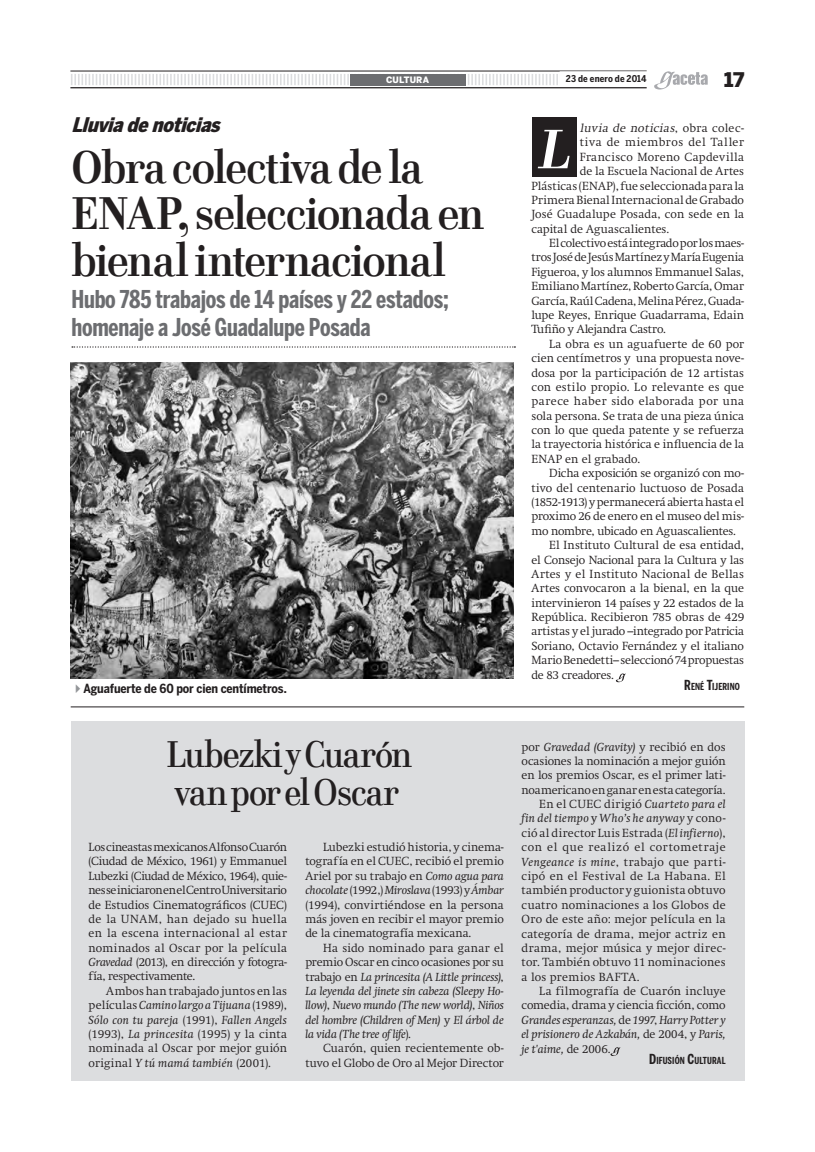
<style>
.page{position:relative;width:815px;height:1152px;background:#fff}
.page>*{position:absolute;margin:0;border:0;box-sizing:border-box;transform-origin:0 0}
._3_0_Tex_Cap_4{font:italic 700 56.38px "Cellini TF";color:#fff}
._1_0_Cabeza_Principa{font:700 46.25px/46.2px "Cellini TF";letter-spacing:-.025em;color:#231f20;scale:.95 1}
._1_0_Cabeza_Tercera{font:500 37.5px "Cellini TF";letter-spacing:-.035em;color:#231f20;scale:.95 1}
._2_0_Sumario_2{font:700 extra-condensed 24.38px/27.5px "Benton Sans";letter-spacing:-.01em;color:#6c6d70}
._0_0_Balazo{font:italic 900 condensed 20px "Benton Sans";color:#231f20}
.t1{font:900 20px "Benton Sans";color:#231f20}
.t2{font:700 condensed 12.5px "Benton Sans";letter-spacing:-.01em;color:#231f20}
._3_0_Texto{font:300 11.62px/14.4px "Swift";color:#231f20;text-align:justify}
._3_0_Texto-2{font:italic 11.62px/14.4px "Swift";letter-spacing:-.005em;color:#231f20;text-align:justify}
._3_0_Tex_Cap_4-2{font:300 11.62px "Swift";letter-spacing:.015em;color:#231f20}
._3_0_Tex_Cap_4-3{font:italic 300 11.62px "Swift";color:#231f20}
._3_0_Tex_Cap_4-4{font:300 11.62px "Swift";letter-spacing:.035em;color:#231f20}
._3_0_Tex_Cap_4-5{font:300 11.62px "Swift";letter-spacing:.05em;color:#231f20}
._4_0_Crédito_nota{font:700 extra-condensed 9.62px "Benton Sans";letter-spacing:.01em;color:#231f20}
._9_0_Folio_Fecha{font:700 condensed 9.38px "Benton Sans";letter-spacing:.01em;color:#231f20}
._9_0_Folio_Sección{font:900 8.75px "Benton Sans";letter-spacing:.015em;color:#fff}
.s1{font-style:normal}
.s2{font-size:13.75px}
.s3{font-weight:400;font-style:italic}
.s4{font-weight:300;font-style:normal}
.s5{font-weight:400}
</style>
<div class="page">
<svg style="left:71px;top:74px;width:487px;height:11px"></svg>
<hr style="left:70px;top:71px;width:577px;height:1px;background:#231f20">
<hr style="left:70px;top:87px;width:577px;height:1px;background:#231f20">
<svg style="left:654px;top:71px;width:54px;height:19px"></svg>
<div style="left:71px;top:721px;width:673px;height:360px;background:#dcdddf"></div>
<div style="left:532px;top:118px;width:44px;height:59px;background:#231f20"></div>
<div style="left:350px;top:74px;width:115px;height:11px;background:#6c6d70"></div>
<div style="left:560px;top:71px;width:93px;height:15px;background:#fff"></div>
<img style="left:71px;top:362px;width:442px;height:316px">
<svg style="left:72px;top:346px;width:443px;height:2px"></svg>
<svg style="left:616px;top:673px;width:10px;height:9px"></svg>
<hr style="left:71px;top:706px;width:673px;height:1px;background:#231f20">
<svg style="left:610px;top:1047px;width:10px;height:9px"></svg>
<p class="_9_0_Folio_Sección" style="left:386px;top:74px;width:44px">CULTURA</p>
<p class="_9_0_Folio_Fecha" style="left:566px;top:73px;width:82px">23 de enero de 2014</p>
<p class="t1" style="left:724px;top:68px;width:22px">17</p>
<p class="_0_0_Balazo" style="left:71px;top:113px;width:156px">Lluviadenoticias</p>
<p class="_1_0_Cabeza_Principa" style="left:71px;top:143px;width:436px">Obra colectiva de la<br>ENAP, seleccionada en bienal internacional</p>
<p class="_2_0_Sumario_2" style="left:71px;top:285px;width:379px">Hubo 785 trabajos de 14 países y 22 estados; homenaje a José Guadalupe Posada</p>
<p class="t2" style="left:83px;top:681px;width:205px">Aguafuerte de 60 por cien centímetros.</p>
<p class="_3_0_Tex_Cap_4-3" style="left:580px;top:121px;width:166px">luvia de noticias<span class="s1">, o b r a c o l e c -</span></p>
<p class="_3_0_Tex_Cap_4-5" style="left:580px;top:136px;width:166px">tiva de miembros del Taller</p>
<p class="_3_0_Tex_Cap_4-4" style="left:580px;top:150px;width:166px">Francisco Moreno Capdevilla</p>
<p class="_3_0_Tex_Cap_4-2" style="left:580px;top:164px;width:166px">de la Escuela Nacional de Artes</p>
<p class="_3_0_Tex_Cap_4-2" style="left:532px;top:179px;width:214px">Plásticas (ENAP), fue seleccionada para la</p>
<p class="_3_0_Tex_Cap_4-2" style="left:532px;top:193px;width:214px">Primera Bienal Internacional de Grabado</p>
<p class="_3_0_Tex_Cap_4-2" style="left:532px;top:207px;width:214px">José Guadalupe Posada, con sede en la</p>
<p class="_3_0_Tex_Cap_4-2" style="left:532px;top:222px;width:139px">capital de Aguascalientes.</p>
<p class="_3_0_Texto" style="left:532px;top:236px;width:214px;text-indent:18px">El colectivo está integrado por los maes&shy;tros José de Jesús Martínez y María Eugenia Figueroa, y los alumnos Emmanuel Salas, Emiliano Martínez, Roberto García, Omar García, Raúl Cadena, Melina Pérez, Guada&shy;lupe Reyes, Enrique Guadarrama, Edain Tufiño y Alejandra Castro.</p>
<p class="_3_0_Texto" style="left:532px;top:337px;width:214px;text-indent:18px">La obra es un aguafuerte de 60 por cien centímetros y una propuesta nove&shy;dosa por la participación de 12 artistas con estilo propio. Lo relevante es que parece haber sido elaborada por una sola persona. Se trata de una pieza única con lo que queda patente y se refuerza la trayectoria histórica e influencia de la ENAP en el grabado.</p>
<p class="_3_0_Texto" style="left:532px;top:466px;width:214px;text-indent:18px">Dicha exposición se organizó con mo&shy;tivo del centenario luctuoso de Posada (1852-1913) y permanecerá abierta hasta el proximo 26 de enero en el museo del mis&shy;mo nombre, ubicado en Aguascalientes.</p>
<p class="_3_0_Texto" style="left:532px;top:538px;width:214px;text-indent:18px">El Instituto Cultural de esa entidad, el Consejo Nacional para la Cultura y las Artes y el Instituto Nacional de Bellas Artes convocaron a la bienal, en la que intervinieron 14 países y 22 estados de la República. Recibieron 785 obras de 429 artistas y el jurado –integrado por Patricia Soriano, Octavio Fernández y el italiano Mario Benedetti– seleccionó 74 propuestas de 83 creadores.</p>
<p class="_4_0_Crédito_nota" style="left:684px;top:680px;width:57px"><span class="s2">R</span>ENÉ <span class="s2">T</span>IJERINO</p>
<p class="_3_0_Tex_Cap_4" style="left:536px;top:116px;width:46px">L</p>
<p class="_1_0_Cabeza_Tercera" style="left:166px;top:731px;width:261px">Lubezki y Cuarón</p>
<p class="_1_0_Cabeza_Tercera" style="left:175px;top:770px;width:237px">van por el Oscar</p>
<p class="_3_0_Texto" style="left:89px;top:840px;width:200px">Los cineastas mexicanos Alfonso Cuarón (Ciudad de México, 1961) y Emmanuel Lubezki (Ciudad de México, 1964), quie&shy;nes se iniciaron en el Centro Universitario de Estudios Cinematográficos (CUEC) de la UNAM, han dejado su huella en la escena internacional al estar nominados al Oscar por la película <span class="s3">Gravedad</span> (2013), en dirección y fotogra&shy;fía, respectivamente.</p>
<p class="_3_0_Texto" style="left:89px;top:983px;width:200px;text-indent:18px">Ambos han trabajado juntos en las películas <span class="s3">Camino largo a Tijuana</span> (1989), <span class="s3">Sólo con tu pareja</span> (1991), <span class="s3">Fallen Angels </span>(1993), <span class="s3">La princesita</span> (1995) y la cinta nominada al Oscar por mejor guión original <span class="s3">Y tú mamá también</span> (2001).</p>
<p class="_3_0_Texto" style="left:305px;top:840px;width:200px;text-indent:18px">Lubezki estudió historia, y cinema&shy;tograf ía en el CUEC, recibió el premio Ariel por su trabajo en <span class="s3">Como agua para chocolate</span> (1992,) <span class="s3">Miroslava</span> (1993) y <span class="s3">Ámbar </span>(1994), convirtiéndose en la persona más joven en recibir el mayor premio de la cinematografía mexicana.</p>
<p class="_3_0_Texto-2" style="left:305px;top:940px;width:200px;text-indent:18px"><span class="s4">Ha sido nominado para ganar el premio Oscar en cinco ocasiones por su trabajo en</span> La princesita (A Little princess)<span class="s4">, </span>La leyenda del jinete sin cabeza (Sleepy Ho&shy;llow)<span class="s4">,</span> Nuevo mundo (The new world)<span class="s4">,</span> Niños del hombre (Children of Men) <span class="s4">y</span> El árbol de la vida (The tree of life<span class="s4">).</span></p>
<p class="_3_0_Texto" style="left:305px;top:1041px;width:200px;text-align:right">Cuarón, quien recientemente ob&shy;tuvo el Globo de Oro al Mejor Director</p>
<p class="_3_0_Texto" style="left:522px;top:739px;width:206px">por <span class="s3">Gravedad (Gravity)</span> y recibió en dos ocasiones la nominación a mejor guión en los premios Oscar, es el primer lati&shy;noamericano en ganar en esta categoría.</p>
<p class="_3_0_Texto" style="left:522px;top:797px;width:206px;text-indent:18px">En el CUEC dirigió <span class="s3">Cuarteto para el fin del tiempo</span> <span class="s5">y</span> <span class="s3">Who’s he anyway</span> y cono&shy;ció al director Luis Estrada (<span class="s3">El infierno</span>), con el que realizó el cortometraje <span class="s3">Vengeance is mine</span>, trabajo que parti&shy;cipó en el Festival de La Habana. El también productor y guionista obtuvo cuatro nominaciones a los Globos de Oro de este año: mejor película en la categoría de drama, mejor actriz en drama, mejor música y mejor direc&shy;tor. También obtuvo 11 nominaciones a los premios BAFTA.</p>
<p class="_3_0_Texto" style="left:522px;top:984px;width:206px;text-indent:18px">La filmografía de Cuarón incluye comedia, drama y ciencia ficción, como <span class="s3">Grandes esperanzas,</span> de <span class="s3">1997</span>, <span class="s3">Harry Potter y el prisionero de Azkabán,</span> de 2004, y <span class="s3">Paris, je t'aime,</span> de 2006.</p>
<p class="_4_0_Crédito_nota" style="left:649px;top:1054px;width:78px"><span class="s2">D</span>IFUSIÓN <span class="s2">C</span>ULTURAL</p>
</div>
